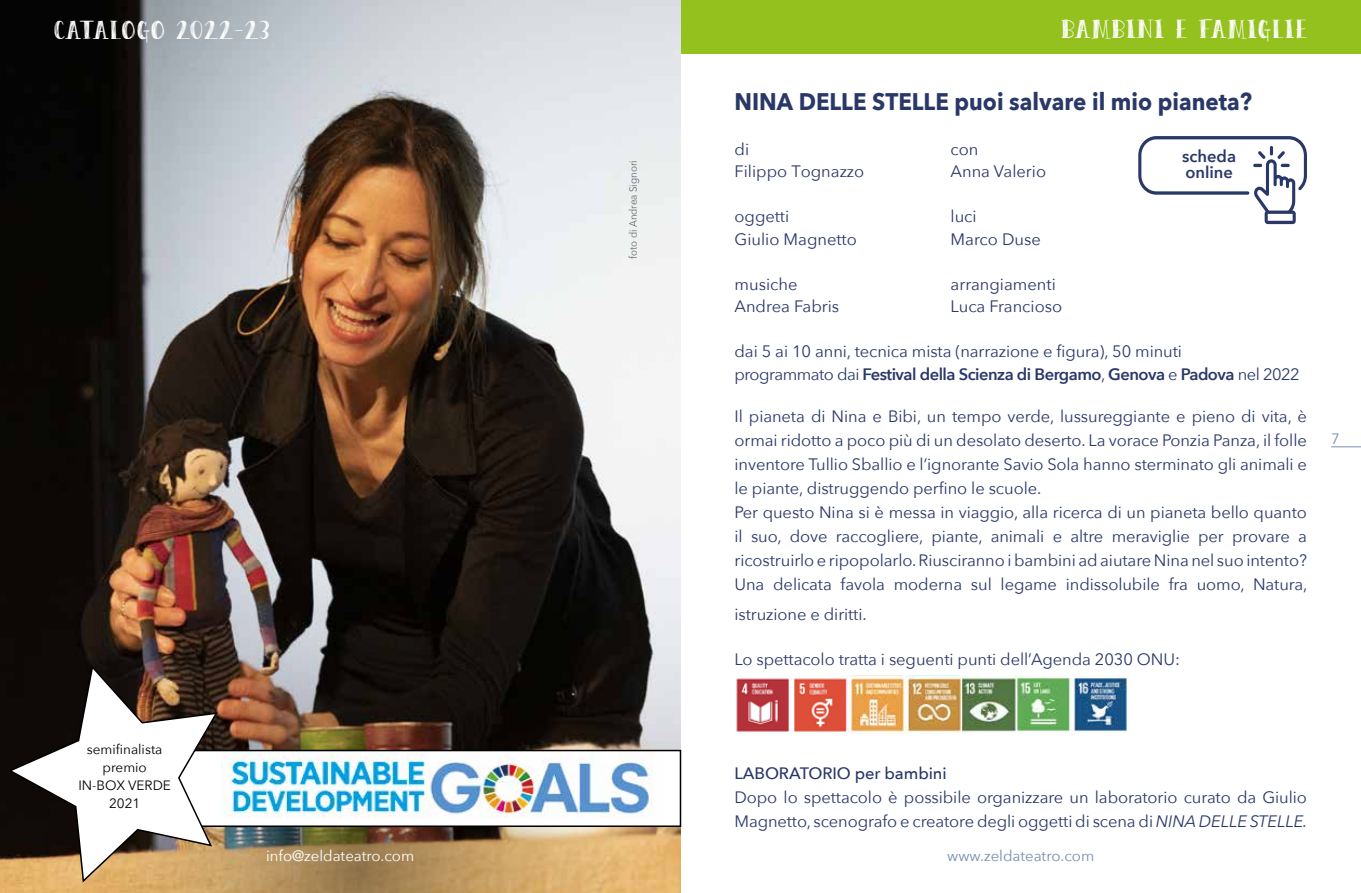
<style>
.page{position:relative;width:1361px;height:893px;background:#fff}
.page>*{position:absolute;margin:0;border:0;box-sizing:border-box;transform-origin:0 0}
.t1{font:30px "Peas&Carrots";letter-spacing:.025em;color:#fff}
.t2{font:700 24px "Avenir Next";color:#2a3868;scale:.93 1}
.t3{font:16.5px/24px "Avenir Next";letter-spacing:-.005em;color:#2a3868}
.t4{font:500 16.5px "Avenir Next";letter-spacing:-.005em;color:#2a3868}
.t5{font:600 16.5px/16.5px "Avenir Next";color:#2a3868}
.t6{font:15px "Avenir Next";color:#778eae}
.t7{font:15px "Avenir Next";color:#fff}
.t8{font:13.5px/18px "Avenir Next";color:#000;text-align:center}
.t9{font:10.5px "Avenir Next";color:#6b6966;scale:.93 1}
.s1{font-weight:600}
.s2{font-style:italic}
</style>
<div class="page">
<div style="left:680px;top:0;width:681px;height:54px;background:#95c11f"></div>
<img style="left:0;top:0;width:680px;height:893px">
<hr style="left:1331px;top:446px;width:30px;height:1px;background:#778eae">
<img style="left:17px;top:511px;width:665px;height:382px">
<div style="left:152px;top:750px;width:528px;height:76px;background:#fff"></div>
<img style="left:221px;top:753px;width:432px;height:65px">
<div style="left:151px;top:750px;width:530px;height:77px;border:2px solid #000"></div>
<svg style="left:7px;top:664px;width:212px;height:220px"></svg>
<svg style="left:1138px;top:136px;width:169px;height:88px"></svg>
<img style="left:736px;top:675px;width:111px;height:57px">
<img style="left:847px;top:676px;width:281px;height:57px">
<h1 class="t1" style="left:54px;top:13px;width:217px">CATALOGO 2022-23</h1>
<p class="t9" style="left:624px;top:259px;width:107px;rotate:-90deg">foto di Andrea Signori</p>
<h1 class="t1" style="left:1061px;top:13px;width:247px">BAMBINI E FAMIGLIE</h1>
<h2 class="t2" style="left:734px;top:81px;width:558px">NINA DELLE STELLE puoi salvare il mio pianeta?</h2>
<p class="t3" style="left:734px;top:136px;width:16px">di</p>
<p class="t3" style="left:950px;top:136px;width:29px">con</p>
<p class="t3" style="left:734px;top:159px;width:131px">Filippo Tognazzo</p>
<p class="t3" style="left:950px;top:159px;width:97px">Anna Valerio</p>
<p class="t3" style="left:734px;top:204px;width:56px">oggetti</p>
<p class="t3" style="left:950px;top:204px;width:28px">luci</p>
<p class="t3" style="left:734px;top:226px;width:124px">Giulio Magnetto</p>
<p class="t3" style="left:950px;top:226px;width:92px">Marco Duse</p>
<p class="t3" style="left:734px;top:271px;width:64px">musiche</p>
<p class="t3" style="left:950px;top:271px;width:107px">arrangiamenti</p>
<p class="t3" style="left:734px;top:294px;width:106px">Andrea Fabris</p>
<p class="t3" style="left:950px;top:294px;width:113px">Luca Francioso</p>
<p class="t3" style="left:734px;top:340px;width:567px;line-height:22.5px">dai 5 ai 10 anni, tecnica mista (narrazione e figura), 50 minuti<br>programmato dai <span class="s1">Festival della Scienza di Bergamo</span>, <span class="s1">Genova</span> e <span class="s1">Padova</span> nel 2022</p>
<p class="t3" style="left:734px;top:403px;width:574px">Il pianeta di Nina e Bibi, un tempo verde, lussureggiante e pieno di vita, è ormai ridotto a poco più di un desolato deserto. La vorace Ponzia Panza, il folle inventore Tullio Sballio e l’ignorante Savio Sola hanno sterminato gli animali e le piante, distruggendo perfino le scuole.<br>Per questo Nina si è messa in viaggio, alla ricerca di un pianeta bello quanto il suo, dove raccogliere, piante, animali e altre meraviglie per provare a ricostruirlo e ripopolarlo. Riusciranno i bambini ad aiutare Nina nel suo intento?<br>Una delicata favola moderna sul legame indissolubile fra uomo, Natura,</p>
<p class="t3" style="left:734px;top:601px;width:134px">istruzione e diritti.</p>
<p class="t3" style="left:734px;top:646px;width:447px">Lo spettacolo tratta i seguenti punti dell’Agenda 2030 ONU:</p>
<p class="t5" style="left:1182px;top:148px;width:56px">scheda online</p>
<p class="t6" style="left:1331px;top:426px;width:10px">7</p>
<p class="t8" style="left:78px;top:739px;width:94px">semifinalista premio<br>IN-BOX VERDE<br>2021</p>
<p class="t4" style="left:734px;top:759px;width:214px">LABORATORIO per bambini</p>
<p class="t3" style="left:734px;top:784px;width:574px">Dopo lo spettacolo è possibile organizzare un laboratorio curato da Giulio<br>Magnetto, scenografo e creatore degli oggetti di scena di <span class="s2">NINA DELLE STELLE.</span></p>
<p class="t7" style="left:266px;top:843px;width:150px">info@zeldateatro.com</p>
<p class="t6" style="left:947px;top:843px;width:149px">www.zeldateatro.com</p>
</div>
